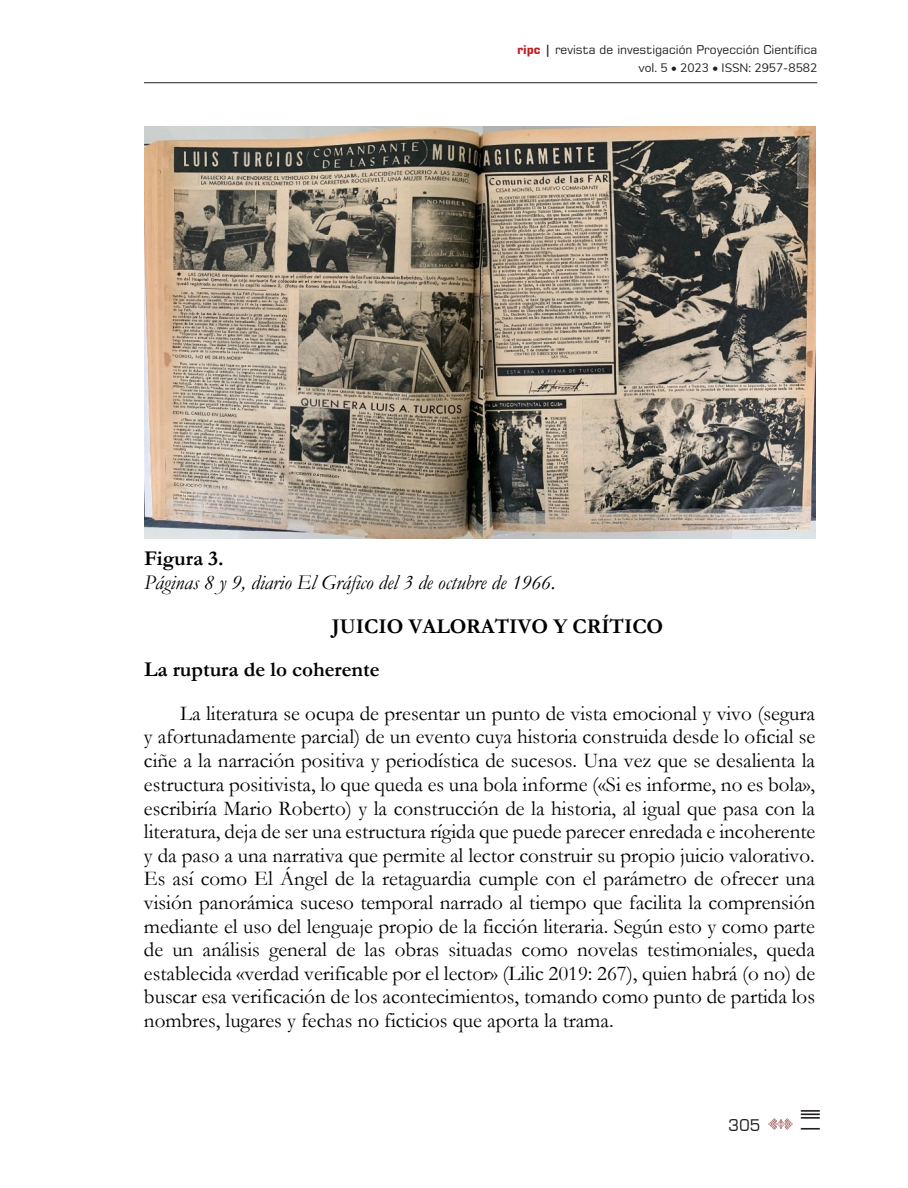
<style>
.page{position:relative;width:908px;height:1188px;background:#fff}
.page>*{position:absolute;margin:0;border:0;box-sizing:border-box;transform-origin:0 0}
.t1{font:21.2px/23.6px "Garamond";color:#000;text-align:justify}
.t2{font:italic 21.2px/23.6px "Garamond";color:#000}
.t3{font:700 21.2px "Garamond";color:#000}
.t4{font:19px "Ajilab'al Cholsamaj";color:#231f20}
.t5{font:16px "Square 721 BT";color:#231f20}
.t6{font:15.8px "Square 721 BT";color:#000}
.t7{font:12px "Square 721 BT";color:#231f20}
.t8{font:12px "Muli";color:#231f20}
.s1{font-weight:700;color:#be2025}
.s2{font-weight:700}
.s3{font-weight:700;font-style:normal}
</style>
<div class="page">
<img style="left:144px;top:127px;width:671px;height:411px">
<svg style="left:769px;top:1118px;width:24px;height:11px"></svg>
<hr style="left:144px;top:82px;width:673px;height:1px;background:#231f20">
<p class="t7" style="left:517px;top:42px;width:302px"><span class="s1">ripc</span> <span class="s2">|</span> revista de investigación Proyección Científica</p>
<p class="t8" style="left:638px;top:59px;width:180px">vol. 5 • 2023 • ISSN: 2957-8582</p>
<p class="t2" style="left:144px;top:546px;width:413px"><span class="s3">Figura 3.<br></span>Páginas 8 y 9, diario El Gráfico del 3 de octubre de 1966.</p>
<p class="t3" style="left:332px;top:611px;width:333px">JUICIO VALORATIVO Y CRÍTICO</p>
<p class="t3" style="left:144px;top:655px;width:237px">La ruptura de lo coherente</p>
<p class="t1" style="left:180px;top:701px;width:637px">La literatura se ocupa de presentar un punto de vista emocional y vivo (segura</p>
<p class="t1" style="left:144px;top:724px;width:673px">y afortunadamente parcial) de un evento cuya historia construida desde lo oficial se ciñe a la narración positiva y periodística de sucesos. Una vez que se desalienta la estructura positivista, lo que queda es una bola informe («Si es informe, no es bola», escribiría Mario Roberto) y la construcción de la historia, al igual que pasa con la literatura, deja de ser una estructura rígida que puede parecer enredada e incoherente y da paso a una narrativa que permite al lector construir su propio juicio valorativo.<br>Es así como El Ángel de la retaguardia cumple con el parámetro de ofrecer una visión panorámica suceso temporal narrado al tiempo que facilita la comprensión mediante el uso del lenguaje propio de la ficción literaria. Según esto y como parte de un análisis general de las obras situadas como novelas testimoniales, queda establecida «verdad verificable por el lector» (Lilic 2019: 267), quien habrá (o no) de buscar esa verificación de los acontecimientos, tomando como punto de partida los nombres, lugares y fechas no ficticios que aporta la trama.</p>
<p class="t5" style="left:728px;top:1114px;width:34px">305</p>
<p class="t6" style="left:804px;top:1097px;width:12px">7</p>
<p class="t4" style="left:821px;top:1108px;width:24px;rotate:90deg">T t</p>
</div>
